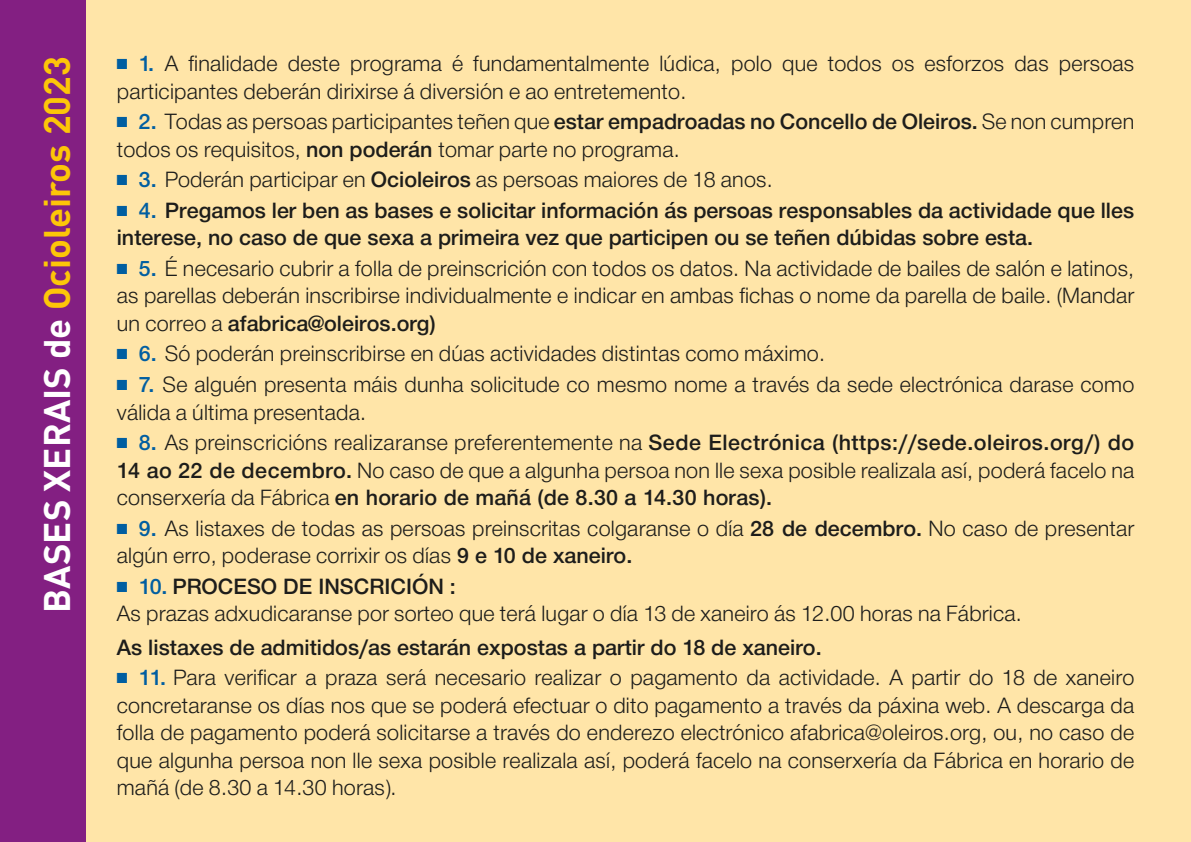
<style>
.page{position:relative;width:1191px;height:842px;background:#ffe5a8}
.page>*{position:absolute;margin:0;border:0;box-sizing:border-box;transform-origin:0 0}
.t1{font:700 36.6px "DIN";color:#fdc608}
.t2{font:23px/27.6px "NH45";letter-spacing:.01em;color:#1d1d1b}
.t3{font:23px/27.6px "NH65";color:#1d1d1b}
.s1{color:#fff}
.s2{font-family:"Monotype Sorts";font-size:14px;color:#005ea1}
.s3{font-family:"NH65";color:#005ea1}
.s4{font-family:"NH65"}
.s5{color:#005ea1}
.s6{font-family:"NH45"}
</style>
<div class="page">
<div style="left:0;top:0;width:85px;height:842px;background:#831f82"></div>
<h1 class="t1" style="left:33px;top:613px;width:558px;rotate:-90deg"><span class="s1">BASES XERAIS de</span> Ocioleiros 2023</h1>
<p class="t2" style="left:117px;top:52px;width:1019px"><span class="s2">N</span> <span class="s3">1.</span> A finalidade deste programa é fundamentalmente lúdica, polo que todos os esforzos das persoas participantes deberán dirixirse á diversión e ao entretemento.</p>
<p class="t2" style="left:117px;top:110px;width:1019px"><span class="s2">N</span> <span class="s3">2.</span> Todas as persoas participantes teñen que <span class="s4">estar empadroadas no Concello de Oleiros.</span> Se non cumpren todos os requisitos, <span class="s4">non poderán</span> tomar parte no programa.</p>
<p class="t2" style="left:117px;top:168px;width:657px"><span class="s2">N</span> <span class="s3">3.</span> Poderán participar en <span class="s4">Ocioleiros</span> as persoas maiores de 18 anos.</p>
<p class="t3" style="left:117px;top:198px;width:1019px"><span class="s2">N</span> <span class="s5">4.</span> Pregamos ler ben as bases e solicitar información ás persoas responsables da actividade que lles interese, no caso de que sexa a primeira vez que participen ou se teñen dúbidas sobre esta.</p>
<p class="t2" style="left:117px;top:256px;width:1019px"><span class="s2">N</span> <span class="s3">5.</span> É necesario cubrir a folla de preinscrición con todos os datos. Na actividade de bailes de salón e latinos, as parellas deberán inscribirse individualmente e indicar en ambas fichas o nome da parella de baile. (Mandar</p>
<p class="t3" style="left:117px;top:311px;width:320px"><span class="s6">un correo a</span> afabrica@oleiros.org)</p>
<p class="t2" style="left:117px;top:340px;width:1019px;line-height:30.4px"><span class="s2">N</span> <span class="s3">6.</span> Só poderán preinscribirse en dúas actividades distintas como máximo.<br><span class="s2">N</span> <span class="s3">7.</span> Se alguén presenta máis dunha solicitude co mesmo nome a través da sede electrónica darase como</p>
<p class="t2" style="left:117px;top:399px;width:1019px;line-height:30.4px">válida a última presentada.<br><span class="s2">N</span> <span class="s3">8.</span> As preinscricións realizaranse preferentemente na <span class="s4">Sede Electrónica (https://sede.oleiros.org/) do</span></p>
<p class="t2" style="left:117px;top:458px;width:1019px"><span class="s4">14 ao 22 de decembro.</span> No caso de que a algunha persoa non lle sexa posible realizala así, poderá facelo na</p>
<p class="t3" style="left:117px;top:486px;width:657px"><span class="s6">conserxería da Fábrica</span> en horario de mañá (de 8.30 a 14.30 horas).</p>
<p class="t2" style="left:117px;top:516px;width:1019px"><span class="s2">N</span> <span class="s3">9.</span> As listaxes de todas as persoas preinscritas colgaranse o día <span class="s4">28 de decembro.</span> No caso de presentar algún erro, poderase corrixir os días <span class="s4">9 e 10 de xaneiro.</span></p>
<p class="t3" style="left:117px;top:574px;width:340px"><span class="s2">N</span> <span class="s5">10.</span> PROCESO DE INSCRICIÓN :</p>
<p class="t2" style="left:117px;top:602px;width:906px">As prazas adxudicaranse por sorteo que terá lugar o día 13 de xaneiro ás 12.00 horas na Fábrica.</p>
<p class="t3" style="left:117px;top:635px;width:706px">As listaxes de admitidos/as estarán expostas a partir do 18 de xaneiro.</p>
<p class="t2" style="left:117px;top:665px;width:1019px;text-align:justify"><span class="s2">N</span> <span class="s3">11.</span> Para verificar a praza será necesario realizar o pagamento da actividade. A partir do 18 de xaneiro concretaranse os días nos que se poderá efectuar o dito pagamento a través da páxina web. A descarga da folla de pagamento poderá solicitarse a través do enderezo electrónico afabrica@oleiros.org, ou, no caso de que algunha persoa non lle sexa posible realizala así, poderá facelo na conserxería da Fábrica en horario de mañá (de 8.30 a 14.30 horas).</p>
</div>
